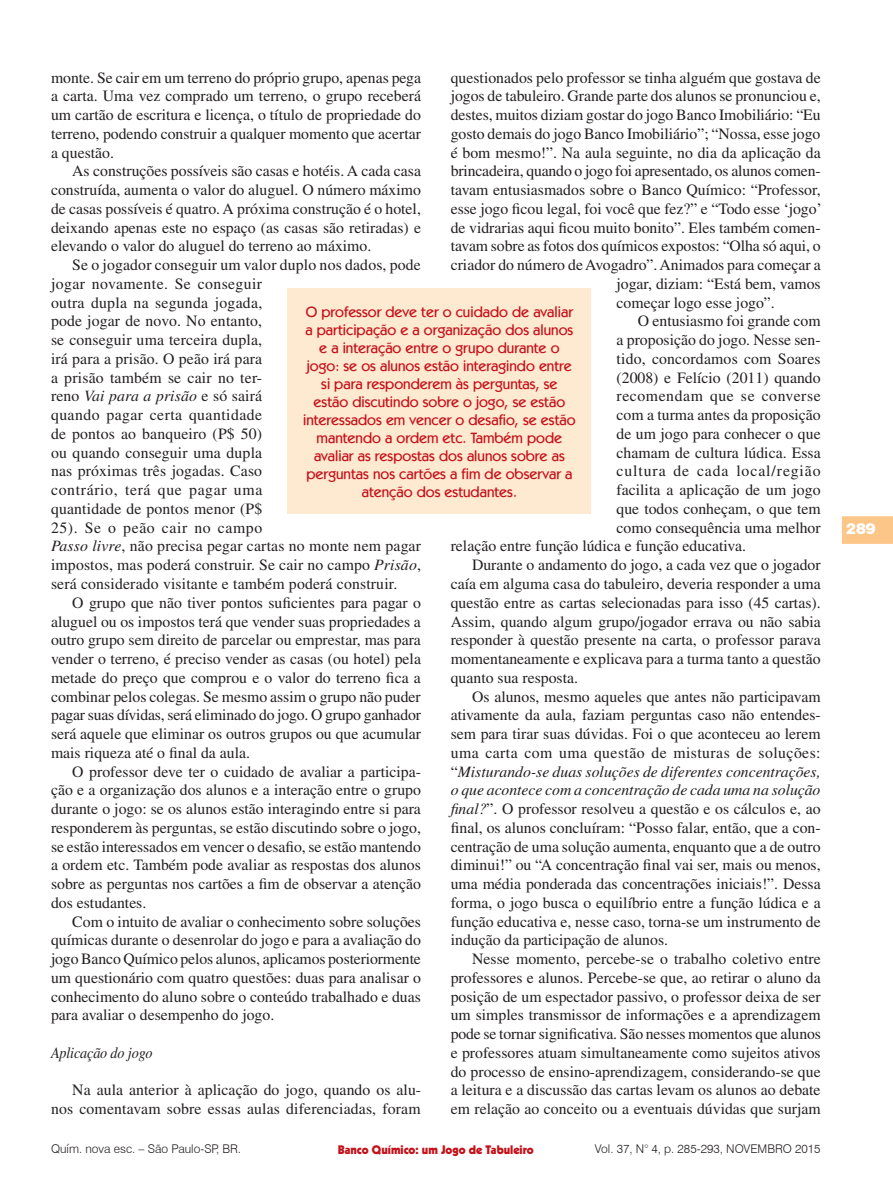
<style>
.page{position:relative;width:893px;height:1191px;background:#fff}
.page>*{position:absolute;margin:0;border:0;box-sizing:border-box;transform-origin:0 0}
.t1{font:15.75px/18.8px "Times";color:#231f20;text-align:justify}
.t2{font:15.75px "Times";letter-spacing:.06em;color:#231f20}
.t3{font:15.75px "Times";letter-spacing:.035em;color:#231f20}
.Sub_sub_seção{font:italic 15.75px "Times";letter-spacing:-.01em;color:#231f20;scale:.9 1}
.Olho{font:500 15px/18px "Kabel IT Cby BT";color:#c4121a;text-align:center}
.t4{font:900 15px "Swiss 721 BT";color:#fff}
.t5{font:300 12px "Swiss 721 BT";color:#231f20}
.t6{font:900 12px "Kabel";color:#c4121a}
.s1{font-style:italic}
</style>
<div class="page">
<svg style="left:842px;top:516px;width:51px;height:28px"></svg>
<div style="left:288px;top:289px;width:303px;height:225px;background:#fee9d1"></div>
<p class="t1" style="left:51px;top:68px;width:372px">monte. Se cair em um terreno do próprio grupo, apenas pega a carta. Uma vez comprado um terreno, o grupo receberá um cartão de escritura e licença, o título de propriedade do terreno, podendo construir a qualquer momento que acertar a questão.</p>
<p class="t1" style="left:51px;top:162px;width:371px;text-indent:21px">As construções possíveis são casas e hotéis. A cada casa construída, aumenta o valor do aluguel. O número máximo de casas possíveis é quatro. A próxima construção é o hotel, deixando apenas este no espaço (as casas são retiradas) e elevando o valor do aluguel do terreno ao máximo.</p>
<p class="t1" style="left:51px;top:255px;width:371px;text-align:left;text-indent:21px">Se o jogador conseguir um valor duplo nos dados, pode jogar novamente. Se conseguir<br>outra dupla na segunda jogada,<br>pode jogar de novo. No entanto,<br>se conseguir uma terceira dupla,<br>irá para a prisão. O peão irá para<br>a prisão também se cair no ter-<br>reno <span class="s1">Vai para a prisão</span> e só sairá<br>quando pagar certa quantidade<br>de pontos ao banqueiro (P$ 50)<br>ou quando conseguir uma dupla<br>nas próximas três jogadas. Caso<br>contrário, terá que pagar uma<br>quantidade de pontos menor (P$<br>25). Se o peão cair no campo<br><span class="s1">Passo livre</span>, não precisa pegar cartas no monte nem pagar impostos, mas poderá construir. Se cair no campo <span class="s1">Prisão</span>, será considerado visitante e também poderá construir.</p>
<p class="t1" style="left:51px;top:593px;width:372px;text-indent:21px">O grupo que não tiver pontos suficientes para pagar o aluguel ou os impostos terá que vender suas propriedades a outro grupo sem direito de parcelar ou emprestar, mas para vender o terreno, é preciso vender as casas (ou hotel) pela metade do preço que comprou e o valor do terreno fica a combinar pelos colegas. Se mesmo assim o grupo não puder pagar suas dívidas, será eliminado do jogo. O grupo ganhador será aquele que eliminar os outros grupos ou que acumular mais riqueza até o final da aula.</p>
<p class="t1" style="left:51px;top:762px;width:371px;text-indent:21px">O professor deve ter o cuidado de avaliar a participa&shy;ção e a organização dos alunos e a interação entre o grupo durante o jogo: se os alunos estão interagindo entre si para responderem às perguntas, se estão discutindo sobre o jogo, se estão interessados em vencer o desafio, se estão mantendo a ordem etc. Também pode avaliar as respostas dos alunos sobre as perguntas nos cartões a fim de observar a atenção dos estudantes.</p>
<p class="t1" style="left:51px;top:912px;width:371px;text-indent:21px">Com o intuito de avaliar o conhecimento sobre soluções químicas durante o desenrolar do jogo e para a avaliação do jogo Banco Químico pelos alunos, aplicamos posteriormente um questionário com quatro questões: duas para analisar o conhecimento do aluno sobre o conteúdo trabalhado e duas para avaliar o desempenho do jogo.</p>
<p class="Sub_sub_seção" style="left:51px;top:1044px;width:114px">Aplicação do jogo</p>
<p class="t1" style="left:51px;top:1080px;width:371px;text-align:right">Na aula anterior à aplicação do jogo, quando os alu&shy;nos comentavam sobre essas aulas diferenciadas, foram</p>
<p class="t1" style="left:451px;top:68px;width:371px">questionados pelo professor se tinha alguém que gostava de</p>
<p class="t1" style="left:451px;top:87px;width:371px">jogos de tabuleiro. Grande parte dos alunos se pronunciou e,</p>
<p class="t1" style="left:451px;top:105px;width:371px">destes, muitos diziam gostar do jogo Banco Imobiliário: “Eu</p>
<p class="t1" style="left:451px;top:124px;width:371px">gosto demais do jogo Banco Imobiliário”; “Nossa, esse jogo</p>
<p class="t1" style="left:451px;top:143px;width:371px">é bom mesmo!”. Na aula seguinte, no dia da aplicação da</p>
<p class="t1" style="left:451px;top:162px;width:371px">brincadeira, quando o jogo foi apresentado, os alunos comen-</p>
<p class="t1" style="left:451px;top:180px;width:371px">tavam entusiasmados sobre o Banco Químico: “Professor,</p>
<p class="t1" style="left:451px;top:199px;width:373px">esse jogo ficou legal, foi você que fez?” e “Todo esse ‘jogo’</p>
<p class="t1" style="left:451px;top:218px;width:371px">de vidrarias aqui ficou muito bonito”. Eles também comen-</p>
<p class="t1" style="left:451px;top:237px;width:371px">tavam sobre as fotos dos químicos expostos: “Olha só aqui, o</p>
<p class="t1" style="left:451px;top:255px;width:371px">criador do número de Avogadro”. Animados para começar a</p>
<p class="t1" style="left:617px;top:274px;width:206px">jogar, diziam: “Está bem, vamos</p>
<p class="t1" style="left:617px;top:293px;width:160px">começar logo esse jogo”.</p>
<p class="t1" style="left:638px;top:312px;width:184px">O entusiasmo foi grande com</p>
<p class="t1" style="left:617px;top:330px;width:206px">a proposição do jogo. Nesse sen-</p>
<p class="t1" style="left:617px;top:349px;width:206px">tido, concordamos com Soares</p>
<p class="t1" style="left:617px;top:368px;width:206px">(2008) e Felício (2011) quando</p>
<p class="t3" style="left:617px;top:387px;width:206px">recomendam que se converse</p>
<p class="t1" style="left:617px;top:405px;width:206px">com a turma antes da proposição</p>
<p class="t1" style="left:617px;top:424px;width:206px">de um jogo para conhecer o que</p>
<p class="t1" style="left:617px;top:443px;width:206px">chamam de cultura lúdica. Essa</p>
<p class="t2" style="left:617px;top:462px;width:205px">cultura de cada local/região</p>
<p class="t1" style="left:617px;top:480px;width:205px">facilita a aplicação de um jogo</p>
<p class="t1" style="left:617px;top:499px;width:206px">que todos conheçam, o que tem</p>
<p class="t1" style="left:617px;top:518px;width:206px">como consequência uma melhor</p>
<p class="t1" style="left:451px;top:537px;width:297px">relação entre função lúdica e função educativa.</p>
<p class="t1" style="left:451px;top:555px;width:371px;text-indent:21px">Durante o andamento do jogo, a cada vez que o jogador caía em alguma casa do tabuleiro, deveria responder a uma questão entre as cartas selecionadas para isso (45 cartas).<br>Assim, quando algum grupo/jogador errava ou não sabia responder à questão presente na carta, o professor parava momentaneamente e explicava para a turma tanto a questão quanto sua resposta.</p>
<p class="t1" style="left:451px;top:687px;width:371px;text-indent:21px">Os alunos, mesmo aqueles que antes não participavam ativamente da aula, faziam perguntas caso não entendes&shy;sem para tirar suas dúvidas. Foi o que aconteceu ao lerem uma carta com uma questão de misturas de soluções: “<span class="s1">Misturando-se duas soluções de diferentes concentrações, o que acontece com a concentração de cada uma na solução final?</span>”. O professor resolveu a questão e os cálculos e, ao final, os alunos concluíram: “Posso falar, então, que a con&shy;centração de uma solução aumenta, enquanto que a de outro diminui!” ou “A concentração final vai ser, mais ou menos, uma média ponderada das concentrações iniciais!”. Dessa forma, o jogo busca o equilíbrio entre a função lúdica e a função educativa e, nesse caso, torna-se um instrumento de indução da participação de alunos.</p>
<p class="t1" style="left:451px;top:949px;width:372px;text-indent:21px">Nesse momento, percebe-se o trabalho coletivo entre professores e alunos. Percebe-se que, ao retirar o aluno da posição de um espectador passivo, o professor deixa de ser um simples transmissor de informações e a aprendizagem pode se tornar significativa. São nesses momentos que alunos e professores atuam simultaneamente como sujeitos ativos do processo de ensino-aprendizagem, considerando-se que a leitura e a discussão das cartas levam os alunos ao debate em relação ao conceito ou a eventuais dúvidas que surjam</p>
<p class="Olho" style="left:303px;top:303px;width:274px">O professor deve ter o cuidado de avaliar a participação e a organização dos alunos e a interação entre o grupo durante o jogo: se os alunos estão interagindo entre si para responderem às perguntas, se estão discutindo sobre o jogo, se estão interessados em vencer o desafio, se estão mantendo a ordem etc. Também pode avaliar as respostas dos alunos sobre as perguntas nos cartões a fim de observar a atenção dos estudantes.</p>
<p class="t5" style="left:51px;top:1141px;width:192px">Quím. nova esc. – São Paulo-SP, BR.</p>
<p class="t5" style="left:595px;top:1141px;width:227px">Vol. 37, N° 4, p. 285-293, NOVEMBRO 2015</p>
<p class="t6" style="left:338px;top:1141px;width:197px">Banco Químico: um Jogo de Tabuleiro</p>
<p class="t4" style="left:846px;top:519px;width:31px">289</p>
</div>
